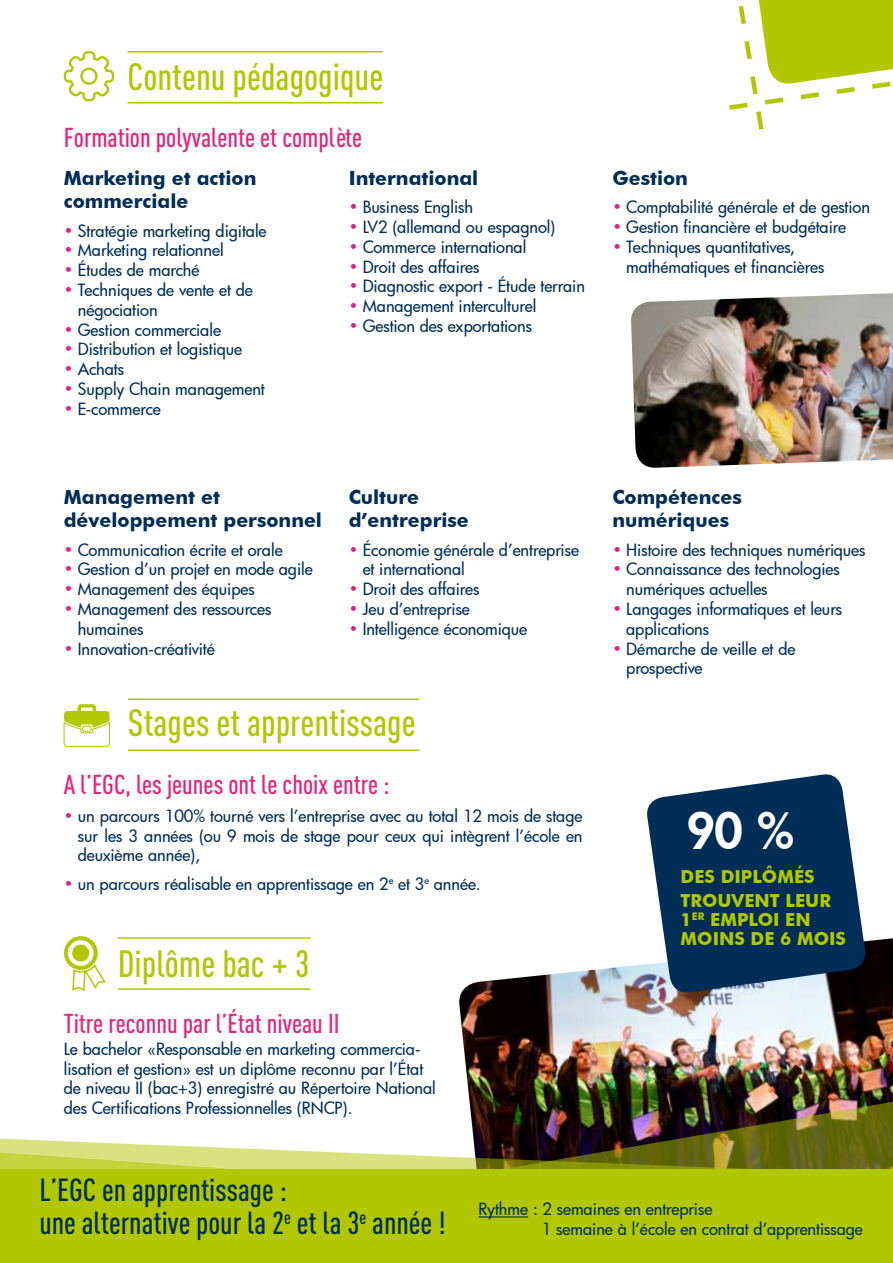
<style>
.page{position:relative;width:893px;height:1263px;background:#fff}
.page>*{position:absolute;margin:0;border:0;box-sizing:border-box;transform-origin:0 0}
.t1{font:800 48.9px "Futura";color:#fff}
.t2{font:500 37.5px "DIN Cond";color:#b1c800}
.t3{font:500 31.5px/33px "DIN Cond";color:#002e57}
.t4{font:500 27px "DIN Cond";color:#e42579}
.t5{font:700 19.5px/23.4px "Futura BT";color:#002e57}
.t6{font:700 18px/23.4px "Futura BT";color:#b1c800}
.t7{font:500 16.5px/19.8px "Futura";letter-spacing:-.005em;color:#002e57}
.s1{color:#e41f84}
</style>
<div class="page">
<img style="left:459px;top:938px;width:434px;height:160px">
<div style="left:0;top:1169px;width:893px;height:94px;background:#b1c800"></div>
<svg style="left:336px;top:1152px;width:110px;height:17px;background:#dde792"></svg>
<img style="left:446px;top:1098px;width:447px;height:71px">
<hr style="left:128px;top:102px;width:255px;height:2px;background:#b1c800">
<hr style="left:118px;top:988px;width:192px;height:2px;background:#b1c800">
<hr style="left:128px;top:51px;width:255px;height:2px;background:#b1c800">
<hr style="left:118px;top:937px;width:192px;height:2px;background:#b1c800">
<hr style="left:128px;top:749px;width:291px;height:2px;background:#b1c800">
<hr style="left:128px;top:698px;width:291px;height:2px;background:#b1c800">
<svg style="left:64px;top:51px;width:50px;height:50px"></svg>
<svg style="left:63px;top:936px;width:43px;height:56px"></svg>
<svg style="left:729px;top:0;width:164px;height:130px"></svg>
<svg style="left:63px;top:704px;width:47px;height:43px"></svg>
<svg style="left:0;top:1138px;width:336px;height:31px"></svg>
<svg style="left:645px;top:774px;width:222px;height:221px;background:#2e5374"></svg>
<img style="left:631px;top:293px;width:262px;height:175px">
<hr style="left:478px;top:1216px;width:50px;height:1px;background:#002e57">
<h2 class="t2" style="left:128px;top:55px;width:257px">Contenu pédagogique</h2>
<h3 class="t4" style="left:64px;top:121px;width:300px">Formation polyvalente et complète</h3>
<p class="t5" style="left:64px;top:166px;width:194px">Marketing et action commerciale</p>
<p class="t7" style="left:64px;top:220px;width:204px"><span class="s1">•</span> Stratégie marketing digitale</p>
<p class="t7" style="left:64px;top:240px;width:161px"><span class="s1">•</span> Marketing relationnel</p>
<p class="t7" style="left:64px;top:260px;width:137px"><span class="s1">•</span> Études de marché</p>
<p class="t7" style="left:78px;top:280px;width:177px;text-indent:-14px"><span class="s1">•</span> Techniques de vente et de négociation</p>
<p class="t7" style="left:64px;top:319px;width:159px"><span class="s1">•</span> Gestion commerciale</p>
<p class="t7" style="left:64px;top:339px;width:180px"><span class="s1">•</span> Distribution et logistique</p>
<p class="t7" style="left:64px;top:359px;width:62px"><span class="s1">•</span> Achats</p>
<p class="t7" style="left:64px;top:379px;width:202px"><span class="s1">•</span> Supply Chain management</p>
<p class="t7" style="left:64px;top:398px;width:99px"><span class="s1">•</span> E-commerce</p>
<p class="t5" style="left:349px;top:166px;width:131px">International</p>
<p class="t7" style="left:349px;top:197px;width:126px"><span class="s1">•</span> Business English</p>
<p class="t7" style="left:349px;top:217px;width:208px"><span class="s1">•</span> LV2 (allemand ou espagnol)</p>
<p class="t7" style="left:349px;top:236px;width:179px"><span class="s1">•</span> Commerce international</p>
<p class="t7" style="left:349px;top:256px;width:132px"><span class="s1">•</span> Droit des affaires</p>
<p class="t7" style="left:349px;top:276px;width:238px"><span class="s1">•</span> Diagnostic export - Étude terrain</p>
<p class="t7" style="left:349px;top:296px;width:189px"><span class="s1">•</span> Management interculturel</p>
<p class="t7" style="left:349px;top:316px;width:185px"><span class="s1">•</span> Gestion des exportations</p>
<p class="t5" style="left:612px;top:166px;width:77px">Gestion</p>
<p class="t7" style="left:612px;top:197px;width:259px"><span class="s1">•</span> Comptabilité générale et de gestion</p>
<p class="t7" style="left:612px;top:217px;width:235px"><span class="s1">•</span> Gestion financière et budgétaire</p>
<p class="t7" style="left:626px;top:236px;width:200px;text-indent:-14px"><span class="s1">•</span> Techniques quantitatives, mathématiques et financières</p>
<p class="t5" style="left:64px;top:485px;width:260px">Management et développement personnel</p>
<p class="t7" style="left:64px;top:539px;width:220px"><span class="s1">•</span> Communication écrite et orale</p>
<p class="t7" style="left:64px;top:559px;width:251px"><span class="s1">•</span> Gestion d’un projet en mode agile</p>
<p class="t7" style="left:64px;top:579px;width:193px"><span class="s1">•</span> Management des équipes</p>
<p class="t7" style="left:78px;top:599px;width:195px;text-indent:-14px"><span class="s1">•</span> Management des ressources humaines</p>
<p class="t7" style="left:64px;top:638px;width:153px"><span class="s1">•</span> Innovation-créativité</p>
<p class="t5" style="left:349px;top:485px;width:122px">Culture d’entreprise</p>
<p class="t7" style="left:363px;top:539px;width:218px;text-indent:-14px"><span class="s1">•</span> Économie générale d’entreprise et international</p>
<p class="t7" style="left:349px;top:579px;width:132px"><span class="s1">•</span> Droit des affaires</p>
<p class="t7" style="left:349px;top:599px;width:123px"><span class="s1">•</span> Jeu d’entreprise</p>
<p class="t7" style="left:349px;top:618px;width:180px"><span class="s1">•</span> Intelligence économique</p>
<h2 class="t2" style="left:128px;top:700px;width:289px">Stages et apprentissage</h2>
<h3 class="t4" style="left:64px;top:768px;width:327px">A l’EGC, les jeunes ont le choix entre :</h3>
<p class="t7" style="left:78px;top:805px;width:506px;text-align:justify;text-indent:-14px"><span class="s1">•</span> un parcours 100% tourné vers l’entreprise avec au total 12 mois de stage sur les 3 années (ou 9 mois de stage pour ceux qui intègrent l’école en deuxième année),</p>
<p class="t7" style="left:64px;top:873px;width:418px"><span class="s1">•</span> un parcours réalisable en apprentissage en 2<sup>e</sup> et 3<sup>e</sup> année.</p>
<h2 class="t2" style="left:118px;top:941px;width:193px">Diplôme bac + 3</h2>
<h3 class="t4" style="left:64px;top:1007px;width:277px">Titre reconnu par l’État niveau II</h3>
<p class="t7" style="left:64px;top:1038px;width:374px">Le bachelor «Responsable en marketing commercia&shy;lisation et gestion» est un diplôme reconnu par l’État de niveau II (bac+3) enregistré au Répertoire National des Certifications Professionnelles (RNCP).</p>
<p class="t5" style="left:612px;top:485px;width:131px">Compétences numériques</p>
<p class="t7" style="left:612px;top:539px;width:255px"><span class="s1">•</span> Histoire des techniques numériques</p>
<p class="t7" style="left:626px;top:559px;width:215px;text-indent:-14px"><span class="s1">•</span> Connaissance des technologies numériques actuelles</p>
<p class="t7" style="left:626px;top:599px;width:217px;text-indent:-14px"><span class="s1">•</span> Langages informatiques et leurs applications</p>
<p class="t7" style="left:626px;top:638px;width:171px;text-indent:-14px"><span class="s1">•</span> Démarche de veille et de prospective</p>
<h1 class="t1" style="left:687px;top:797px;width:109px">90 %</h1>
<p class="t6" style="left:681px;top:865px;width:152px">DES DIPLÔMÉS<br>TROUVENT LEUR</p>
<p class="t6" style="left:681px;top:909px;width:167px;line-height:19px">1<sup>ER</sup> EMPLOI EN<br>MOINS DE 6 MOIS</p>
<h3 class="t3" style="left:39px;top:1173px;width:408px">L’EGC en apprentissage :<br>une alternative pour la 2<sup>e</sup> et la 3<sup>e</sup> année !</h3>
<p class="t7" style="left:542px;top:1198px;width:323px;text-indent:-64px">Rythme : 2 semaines en entreprise<br>1 semaine à l’école en contrat d’apprentissage</p>
</div>
